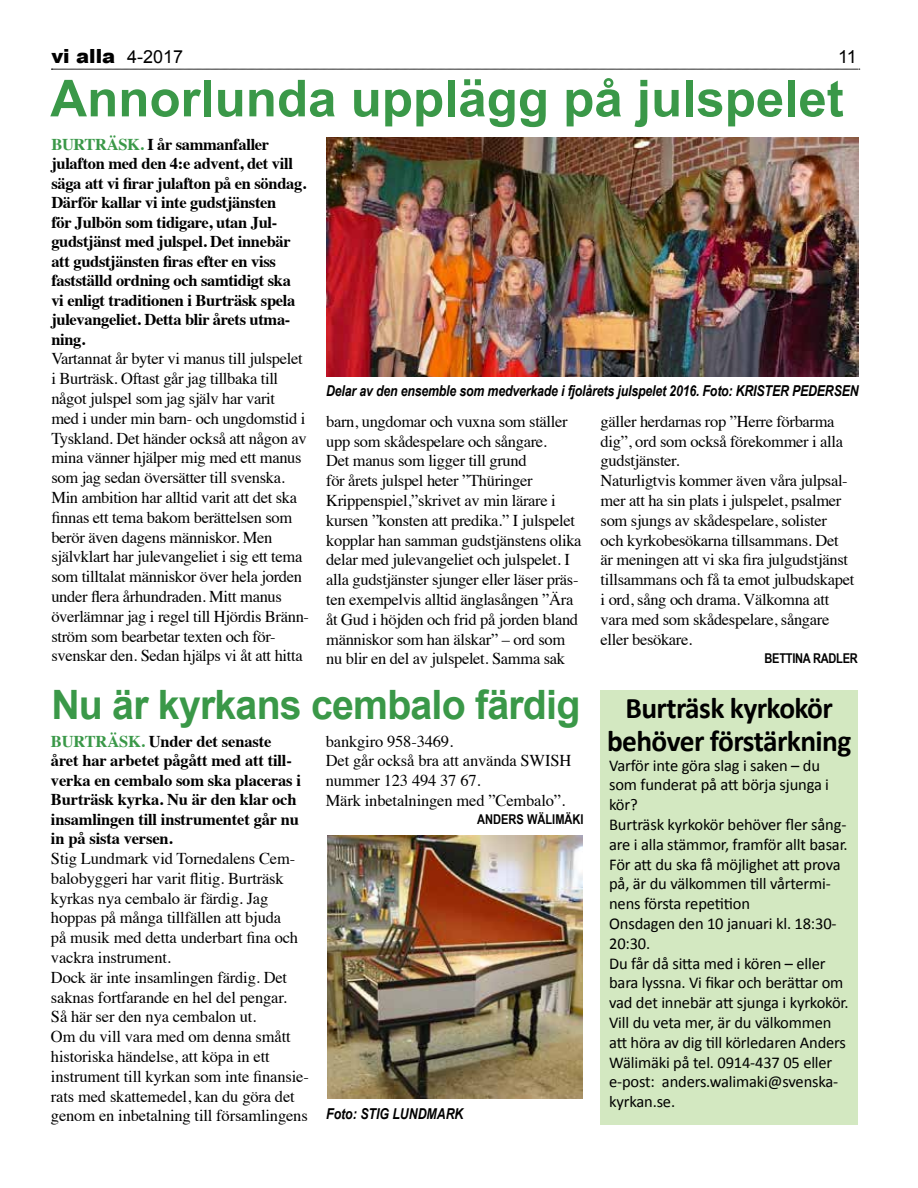
<style>
.page{position:relative;width:918px;height:1188px;background:#fff}
.page>*{position:absolute;margin:0;border:0;box-sizing:border-box;transform-origin:0 0}
.t1{font:700 51px "Arial";color:#3a9848}
.t2{font:700 40.5px "Arial";letter-spacing:-.02em;color:#3a9848}
.t3{font:700 30px "Calibri";letter-spacing:-.02em;color:#000}
.t4{font:900 19.5px "Arial";color:#000}
.t5{font:18px "Arial";color:#000}
.t6{font:16.5px/19.8px "Times";letter-spacing:-.02em;color:#000}
.t7{font:700 16.5px/19.5px "Times";letter-spacing:-.02em;color:#000}
.t8{font:16.5px/19.8px "Calibri";letter-spacing:-.01em;color:#000}
.t9{font:italic 700 15px "Arial Narrow";letter-spacing:-.01em;color:#000}
.t10{font:700 13.5px "Arial Narrow";color:#000}
.t11{font:700 13.5px "Arial Narrow";letter-spacing:-.02em;color:#000}
.s1{font-weight:400;font-size:18px}
.s2{color:#3a9848}
.s3{font-family:"Calibri";font-size:30px;color:#000}
</style>
<div class="page">
<svg style="left:51px;top:69px;width:809px;height:1px"></svg>
<img style="left:326px;top:137px;width:532px;height:240px">
<div style="left:601px;top:690px;width:257px;height:434px;background:#d3e8c1"></div>
<img style="left:327px;top:835px;width:255px;height:264px">
<p class="t4" style="left:51px;top:41px;width:133px">vi alla <span class="s1">4-2017</span></p>
<p class="t5" style="left:838px;top:44px;width:20px">11</p>
<h1 class="t1" style="left:50px;top:65px;width:795px">Annorlunda upplägg på julspelet</h1>
<p class="t7" style="left:51px;top:132px;width:256px"><span class="s2">BURTRÄSK.</span> I år sammanfaller julafton med den 4:e advent, det vill säga att vi firar julafton på en söndag.<br>Därför kallar vi inte gudstjänsten<br>för Julbön som tidigare, utan Jul&shy;gudstjänst med julspel. Det innebär att gudstjänsten firas efter en viss fastställd ordning och samtidigt ska vi enligt traditionen i Burträsk spela julevangeliet. Detta blir årets utma&shy;ning.</p>
<p class="t6" style="left:51px;top:347px;width:259px">Vartannat år byter vi manus till julspelet i Burträsk. Oftast går jag tillbaka till något julspel som jag själv har varit<br>med i under min barn- och ungdomstid i Tyskland. Det händer också att någon av mina vänner hjälper mig med ett manus som jag sedan översätter till svenska.<br>Min ambition har alltid varit att det ska finnas ett tema bakom berättelsen som berör även dagens människor. Men självklart har julevangeliet i sig ett tema som tilltalat människor över hela jorden under flera århundraden. Mitt manus överlämnar jag i regel till Hjördis Bränn&shy;ström som bearbetar texten och för&shy;svenskar den. Sedan hjälps vi åt att hitta</p>
<p class="t9" style="left:326px;top:379px;width:534px">Delar av den ensemble som medverkade i fjolårets julspelet 2016. Foto: KRISTER PEDERSEN</p>
<p class="t6" style="left:326px;top:410px;width:257px">barn, ungdomar och vuxna som ställer upp som skådespelare och sångare.<br>Det manus som ligger till grund<br>för årets julspel heter ”Thüringer Krippenspiel,”skrivet av min lärare i kursen ”konsten att predika.” I julspelet kopplar han samman gudstjänstens olika delar med julevangeliet och julspelet. I alla gudstjänster sjunger eller läser präs&shy;ten exempelvis alltid änglasången ”Ära åt Gud i höjden och frid på jorden bland människor som han älskar” – ord som nu blir en del av julspelet. Samma sak</p>
<p class="t6" style="left:601px;top:410px;width:255px">gäller herdarnas rop ”Herre förbarma dig”, ord som också förekommer i alla gudstjänster.<br>Naturligtvis kommer även våra julpsal&shy;mer att ha sin plats i julspelet, psalmer som sjungs av skådespelare, solister<br>och kyrkobesökarna tillsammans. Det är meningen att vi ska fira julgudstjänst tillsammans och få ta emot julbudskapet i ord, sång och drama. Välkomna att vara med som skådespelare, sångare eller besökare.</p>
<p class="t11" style="left:765px;top:648px;width:95px">BETTINA RADLER</p>
<h2 class="t2" style="left:51px;top:678px;width:783px">Nu är kyrkans cembalo färdig <span class="s3">Burträsk kyrkokör</span></h2>
<h3 class="t3" style="left:607px;top:722px;width:246px">behöver förstärkning</h3>
<p class="t8" style="left:609px;top:754px;width:241px">Varför inte göra slag i saken – du som funderat på att börja sjunga i kör?<br>Burträsk kyrkokör behöver fler sång&shy;are i alla stämmor, framför allt basar.<br>För att du ska få möjlighet att prova på, är du välkommen till vårtermi&shy;nens första repetition<br>Onsdagen den 10 januari kl. 18:30-<br>20:30.<br>Du får då sitta med i kören – eller bara lyssna. Vi fikar och berättar om vad det innebär att sjunga i kyrkokör.<br>Vill du veta mer, är du välkommen att höra av dig till körledaren Anders<br>Wälimäki på tel. 0914-437 05 eller e-post: anders.walimaki@svenska&shy;kyrkan.se.</p>
<p class="t7" style="left:51px;top:730px;width:252px"><span class="s2">BURTRÄSK.</span> Under det senaste året har arbetet pågått med att till&shy;verka en cembalo som ska placeras i<br>Burträsk kyrka. Nu är den klar och insamlingen till instrumentet går nu in på sista versen.</p>
<p class="t6" style="left:51px;top:847px;width:259px">Stig Lundmark vid Tornedalens Cem&shy;balobyggeri har varit flitig. Burträsk kyrkas nya cembalo är färdig. Jag hoppas på många tillfällen att bjuda<br>på musik med detta underbart fina och vackra instrument.<br>Dock är inte insamlingen färdig. Det saknas fortfarande en hel del pengar.<br>Så här ser den nya cembalon ut.<br>Om du vill vara med om denna smått historiska händelse, att köpa in ett instrument till kyrkan som inte finansie&shy;rats med skattemedel, kan du göra det genom en inbetalning till församlingens</p>
<p class="t6" style="left:326px;top:730px;width:247px">bankgiro 958-3469.<br>Det går också bra att använda SWISH nummer 123 494 37 67.<br>Märk inbetalningen med ”Cembalo”.</p>
<p class="t10" style="left:477px;top:809px;width:108px">ANDERS WÄLIMÄKI</p>
<p class="t9" style="left:326px;top:1102px;width:139px">Foto: STIG LUNDMARK</p>
</div>
